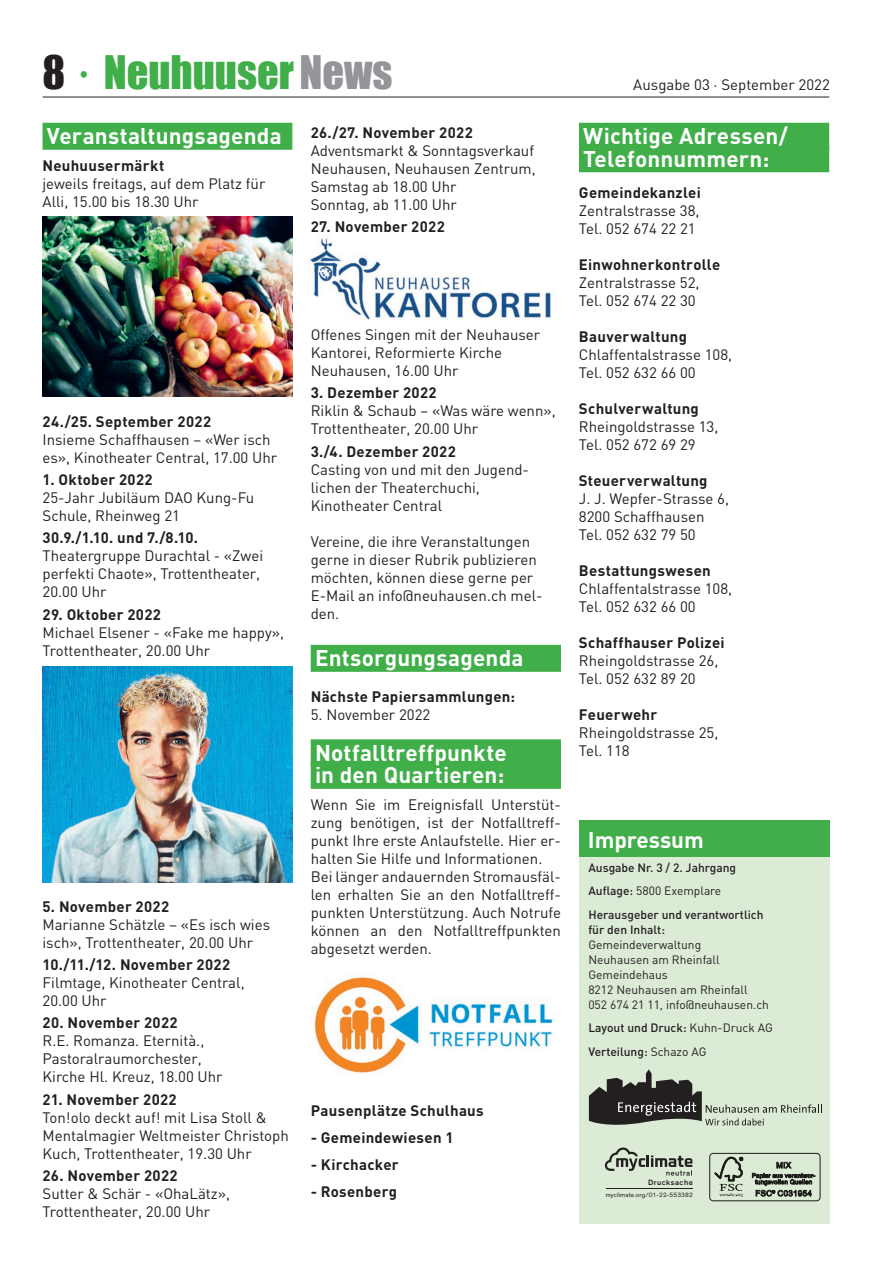
<style>
.page{position:relative;width:893px;height:1263px;background:#fff}
.page>*{position:absolute;margin:0;border:0;box-sizing:border-box;transform-origin:0 0}
.t1{font:42.45px "Impact";color:#40ae49}
.t2{font:700 22.5px/22.5px "DIN Pro";letter-spacing:.005em;color:#fff}
.t3{font:700 22.5px "DIN";color:#fff}
.t4{font:15px/18px "DIN";color:#231f20}
.t5{font:700 15px "DIN Pro";letter-spacing:.02em;color:#231f20}
.t6{font:500 12px/23.5px "DIN";color:#231f20}
.t7{font:12px/15px "DIN";color:#231f20}
.t8{font:500 7.8px "f 265 c 4+Theinhardt";letter-spacing:.06em;color:#231f20}
.t9{font:6.3px "b 6 e 44 c+Theinhardt";letter-spacing:.025em;color:#231f20}
.s1{color:#231f20}
.s2{color:#939598}
.s3{font-weight:400}
</style>
<div class="page">
<hr style="left:43px;top:97px;width:786px;height:1px;background:#231f20">
<div style="left:579px;top:123px;width:250px;height:27px;background:#40ae49"></div>
<div style="left:579px;top:145px;width:250px;height:27px;background:#40ae49"></div>
<div style="left:43px;top:123px;width:249px;height:27px;background:#40ae49"></div>
<div style="left:311px;top:645px;width:250px;height:27px;background:#40ae49"></div>
<div style="left:311px;top:739px;width:250px;height:27px;background:#40ae49"></div>
<div style="left:311px;top:762px;width:250px;height:27px;background:#40ae49"></div>
<img style="left:310px;top:235px;width:241px;height:85px">
<div style="left:579px;top:857px;width:250px;height:367px;background:#dcebd6"></div>
<div style="left:579px;top:821px;width:250px;height:36px;background:#40ae49"></div>
<hr style="left:606px;top:1188px;width:86px;height:1px;background:#231f20">
<svg style="left:605px;top:1147px;width:87px;height:29px"></svg>
<div style="left:709px;top:1153px;width:111px;height:48px;border:1px solid #231f20;border-radius:4px"></div>
<svg style="left:714px;top:1157px;width:29px;height:40px"></svg>
<svg style="left:752px;top:1161px;width:63px;height:35px"></svg>
<svg style="left:589px;top:1069px;width:233px;height:57px"></svg>
<img style="left:43px;top:216px;width:250px;height:180px">
<img style="left:42px;top:666px;width:250px;height:216px">
<img style="left:314px;top:977px;width:239px;height:96px">
<h1 class="t1" style="left:43px;top:40px;width:351px"><span class="s1">8</span> · Neuhuuser<span class="s2">News</span></h1>
<h2 class="t2" style="left:47px;top:122px;width:236px">Veranstaltungsagenda</h2>
<p class="t5" style="left:43px;top:153px;width:123px">Neuhuusermärkt</p>
<p class="t4" style="left:43px;top:174px;width:224px">jeweils freitags, auf dem Platz für<br>Alli, 15.00 bis 18.30 Uhr</p>
<p class="t5" style="left:311px;top:120px;width:164px">26./27. November 2022</p>
<p class="t4" style="left:311px;top:141px;width:226px">Adventsmarkt &amp; Sonntagsverkauf<br>Neuhausen, Neuhausen Zentrum,<br>Samstag ab 18.00 Uhr<br>Sonntag, ab 11.00 Uhr</p>
<p class="t5" style="left:311px;top:214px;width:136px">27. November 2022</p>
<p class="t5" style="left:43px;top:409px;width:170px">24./25. September 2022</p>
<p class="t4" style="left:43px;top:430px;width:236px">Insieme Schaffhausen – «Wer isch es», Kinotheater Central, 17.00 Uhr</p>
<p class="t5" style="left:43px;top:467px;width:112px">1. Oktober 2022</p>
<p class="t4" style="left:43px;top:488px;width:213px">25-Jahr Jubiläum DAO Kung-Fu<br>Schule, Rheinweg 21</p>
<p class="t5" style="left:43px;top:525px;width:157px">30.9./1.10. und 7./8.10.</p>
<p class="t4" style="left:43px;top:547px;width:222px">Theatergruppe Durachtal - «Zwei perfekti Chaote», Trottentheater,<br>20.00 Uhr</p>
<p class="t5" style="left:43px;top:602px;width:120px">29. Oktober 2022</p>
<p class="t4" style="left:43px;top:623px;width:243px">Michael Elsener - «Fake me happy»,<br>Trottentheater, 20.00 Uhr</p>
<p class="t5" style="left:43px;top:894px;width:128px">5. November 2022</p>
<p class="t4" style="left:43px;top:915px;width:229px">Marianne Schätzle – «Es isch wies isch», Trottentheater, 20.00 Uhr</p>
<p class="t5" style="left:43px;top:952px;width:189px">10./11./12. November 2022</p>
<p class="t4" style="left:43px;top:973px;width:204px">Filmtage, Kinotheater Central,<br>20.00 Uhr</p>
<p class="t5" style="left:43px;top:1010px;width:137px">20. November 2022</p>
<p class="t4" style="left:43px;top:1032px;width:182px">R.E. Romanza. Eternità.,<br>Pastoralraumorchester,<br>Kirche Hl. Kreuz, 18.00 Uhr</p>
<p class="t5" style="left:43px;top:1087px;width:136px">21. November 2022</p>
<p class="t4" style="left:43px;top:1108px;width:248px">Ton!olo deckt auf! mit Lisa Stoll &amp;<br>Mentalmagier Weltmeister Christoph<br>Kuch, Trottentheater, 19.30 Uhr</p>
<p class="t5" style="left:43px;top:1163px;width:137px">26. November 2022</p>
<p class="t4" style="left:43px;top:1184px;width:189px">Sutter &amp; Schär - «OhaLätz»,<br>Trottentheater, 20.00 Uhr</p>
<p class="t4" style="left:311px;top:325px;width:231px">Offenes Singen mit der Neuhauser<br>Kantorei, Reformierte Kirche<br>Neuhausen, 16.00 Uhr</p>
<p class="t5" style="left:311px;top:380px;width:127px">3. Dezember 2022</p>
<p class="t4" style="left:311px;top:402px;width:246px">Riklin &amp; Schaub – «Was wäre wenn»,<br>Trottentheater, 20.00 Uhr</p>
<p class="t5" style="left:311px;top:439px;width:147px">3./4. Dezember 2022</p>
<p class="t4" style="left:311px;top:460px;width:220px">Casting von und mit den Jugend&shy;lichen der Theaterchuchi,<br>Kinotheater Central</p>
<p class="t4" style="left:311px;top:532px;width:233px">Vereine, die ihre Veranstaltungen gerne in dieser Rubrik publizieren möchten, können diese gerne per<br>E-Mail an info@neuhausen.ch mel&shy;den.</p>
<h2 class="t2" style="left:315px;top:644px;width:210px">Entsorgungsagenda</h2>
<p class="t5" style="left:311px;top:684px;width:206px">Nächste Papiersammlungen:</p>
<p class="t4" style="left:311px;top:705px;width:121px">5. November 2022</p>
<h2 class="t2" style="left:315px;top:738px;width:193px">Notfalltreffpunkte in den Quartieren:</h2>
<p class="t4" style="left:311px;top:795px;width:252px">Wenn Sie im Ereignisfall Unterstüt&shy;zung benötigen, ist der Notfalltreff&shy;punkt Ihre erste Anlaufstelle. Hier er&shy;halten Sie Hilfe und Informationen.<br>Bei länger andauernden Stromausfäl&shy;len erhalten Sie an den Notfalltreff&shy;punkten Unterstützung. Auch Notrufe können an den Notfalltreffpunkten abgesetzt werden.</p>
<p class="t5" style="left:311px;top:1098px;width:174px">Pausenplätze Schulhaus</p>
<p class="t5" style="left:311px;top:1125px;width:144px">- Gemeindewiesen 1</p>
<p class="t5" style="left:311px;top:1152px;width:89px">- Kirchacker</p>
<p class="t5" style="left:311px;top:1179px;width:88px">- Rosenberg</p>
<p class="t4" style="left:633px;top:75px;width:198px">Ausgabe 03 · September 2022</p>
<h2 class="t2" style="left:583px;top:122px;width:206px">Wichtige Adressen/<br>Telefonnummern:</h2>
<p class="t5" style="left:579px;top:180px;width:123px">Gemeindekanzlei</p>
<p class="t4" style="left:579px;top:201px;width:122px">Zentralstrasse 38,<br>Tel. 052 674 22 21</p>
<p class="t5" style="left:579px;top:252px;width:143px">Einwohnerkontrolle</p>
<p class="t4" style="left:579px;top:273px;width:122px">Zentralstrasse 52,<br>Tel. 052 674 22 30</p>
<p class="t5" style="left:579px;top:324px;width:110px">Bauverwaltung</p>
<p class="t4" style="left:579px;top:345px;width:155px">Chlaffentalstrasse 108,<br>Tel. 052 632 66 00</p>
<p class="t5" style="left:579px;top:396px;width:121px">Schulverwaltung</p>
<p class="t4" style="left:579px;top:417px;width:141px">Rheingoldstrasse 13,<br>Tel. 052 672 69 29</p>
<p class="t5" style="left:579px;top:468px;width:130px">Steuerverwaltung</p>
<p class="t4" style="left:579px;top:489px;width:151px">J. J. Wepfer-Strasse 6,<br>8200 Schaffhausen<br>Tel. 052 632 79 50</p>
<p class="t5" style="left:579px;top:558px;width:133px">Bestattungswesen</p>
<p class="t4" style="left:579px;top:579px;width:155px">Chlaffentalstrasse 108,<br>Tel. 052 632 66 00</p>
<p class="t5" style="left:579px;top:630px;width:147px">Schaffhauser Polizei</p>
<p class="t4" style="left:579px;top:651px;width:141px">Rheingoldstrasse 26,<br>Tel. 052 632 89 20</p>
<p class="t5" style="left:579px;top:702px;width:80px">Feuerwehr</p>
<p class="t4" style="left:579px;top:723px;width:141px">Rheingoldstrasse 25,<br>Tel. 118</p>
<h2 class="t3" style="left:588px;top:825px;width:118px">Impressum</h2>
<p class="t6" style="left:588px;top:855px;width:177px">Ausgabe Nr. 3 / 2. Jahrgang<br>Auflage: <span class="s3">5800 Exemplare<br></span>Herausgeber und verantwortlich</p>
<p class="t6" style="left:588px;top:917px;width:78px">für den Inhalt:</p>
<p class="t7" style="left:588px;top:937px;width:182px">Gemeindeverwaltung<br>Neuhausen am Rheinfall<br>Gemeindehaus<br>8212 Neuhausen am Rheinfall<br>052 674 21 11, info@neuhausen.ch</p>
<p class="t6" style="left:588px;top:1016px;width:186px">Layout und Druck: <span class="s3">Kuhn-Druck AG<br></span>Verteilung: <span class="s3">Schazo AG</span></p>
<p class="t8" style="left:648px;top:1178px;width:46px">Drucksache</p>
<p class="t9" style="left:606px;top:1192px;width:89px">myclimate.org/01-22-553382</p>
</div>
